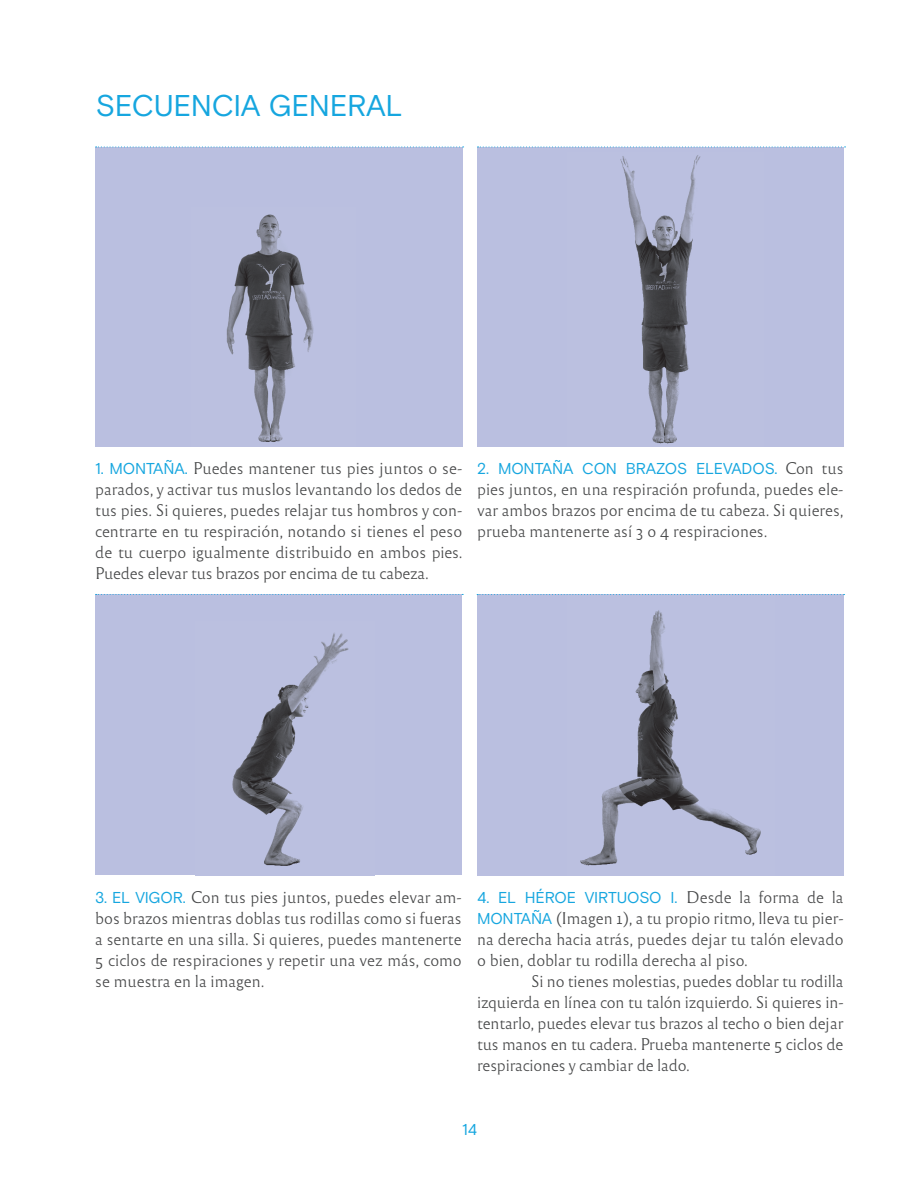
<style>
.page{position:relative;width:918px;height:1188px;background:#fff}
.page>*{position:absolute;margin:0;border:0;box-sizing:border-box;transform-origin:0 0}
.t1{font:30px "Basis Grotesque Pro";letter-spacing:-.015em;color:#16a6df}
.t2{font:15.75px/21px "Reforma 1969 Blanca";letter-spacing:-.005em;color:#454647;text-align:justify}
.t3{font:15.75px "Basis Grotesque Pro";letter-spacing:-.01em;color:#16a6df}
.s1{font-family:"Basis Grotesque Pro";color:#16a6df}
.s2{font-family:"Reforma 1969 Blanca";color:#454647}
</style>
<div class="page">
<div style="left:95px;top:594px;width:367px;height:281px;background:#babfe0"></div>
<img style="left:232px;top:633px;width:117px;height:233px">
<div style="left:477px;top:147px;width:367px;height:299px;background:#babfe0"></div>
<img style="left:620px;top:155px;width:81px;height:289px">
<div style="left:95px;top:147px;width:368px;height:299px;background:#babfe0"></div>
<img style="left:226px;top:214px;width:88px;height:228px">
<div style="left:477px;top:594px;width:367px;height:281px;background:#babfe0"></div>
<img style="left:580px;top:610px;width:181px;height:256px">
<svg style="left:477px;top:594px;width:368px;height:1px"></svg>
<svg style="left:96px;top:594px;width:367px;height:1px"></svg>
<svg style="left:96px;top:146px;width:368px;height:1px"></svg>
<svg style="left:478px;top:146px;width:368px;height:1px"></svg>
<h1 class="t1" style="left:96px;top:88px;width:309px">SECUENCIA GENERAL</h1>
<p class="t2" style="left:95px;top:458px;width:369px"><span class="s1">1. MONTAÑA.</span> Puedes mantener tus pies juntos o se&shy;parados, y activar tus muslos levantando los dedos de tus pies. Si quieres, puedes relajar tus hombros y con&shy;centrarte en tu respiración, notando si tienes el peso de tu cuerpo igualmente distribuido en ambos pies.<br>Puedes elevar tus brazos por encima de tu cabeza.</p>
<p class="t3" style="left:477px;top:459px;width:368px">2. MONTAÑA CON BRAZOS ELEVADOS. <span class="s2">Con tus</span></p>
<p class="t2" style="left:477px;top:479px;width:368px">pies juntos, en una respiración profunda, puedes ele&shy;var ambos brazos por encima de tu cabeza. Si quieres, prueba mantenerte así 3 o 4 respiraciones.</p>
<p class="t2" style="left:95px;top:887px;width:368px"><span class="s1">3. EL VIGOR.</span> Con tus pies juntos, puedes elevar am&shy;bos brazos mientras doblas tus rodillas como si fueras a sentarte en una silla. Si quieres, puedes mantenerte 5 ciclos de respiraciones y repetir una vez más, como se muestra en la imagen.</p>
<p class="t3" style="left:477px;top:888px;width:368px">4. EL HÉROE VIRTUOSO I. <span class="s2">Desde la forma de la</span></p>
<p class="t2" style="left:477px;top:908px;width:368px"><span class="s1">MONTAÑA</span> (Imagen 1), a tu propio ritmo, lleva tu pier&shy;na derecha hacia atrás, puedes dejar tu talón elevado o bien, doblar tu rodilla derecha al piso.</p>
<p class="t2" style="left:477px;top:971px;width:368px;text-indent:54px">Si no tienes molestias, puedes doblar tu rodilla izquierda en línea con tu talón izquierdo. Si quieres in&shy;tentarlo, puedes elevar tus brazos al techo o bien dejar tus manos en tu cadera. Prueba mantenerte 5 ciclos de respiraciones y cambiar de lado.</p>
<p class="t3" style="left:462px;top:1121px;width:17px">14</p>
</div>
